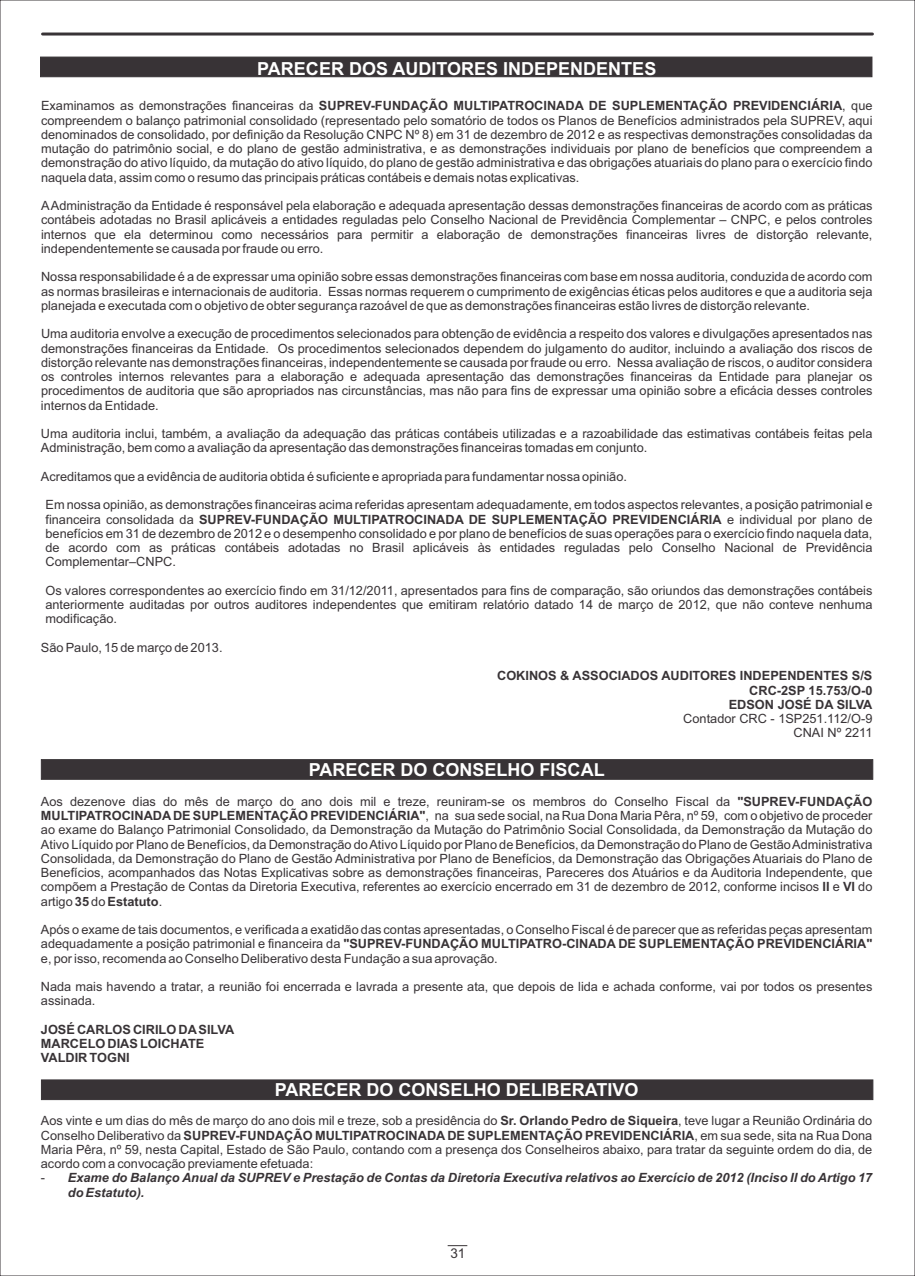
<style>
.page{position:relative;width:915px;height:1276px;background:#fff}
.page>*{position:absolute;margin:0;border:0;box-sizing:border-box;transform-origin:0 0}
.t1{font:700 18px "Arial";color:#fff}
.t2{font:13.5px "Arial";color:#383336}
.t3{font:12.75px/14.2px "Arial";color:#383336;text-align:justify}
.t4{font:700 12.75px/14.2px "Arial";color:#383336;text-align:right}
.t5{font:italic 700 12.75px/14.2px "Arial";color:#383336}
.s1{font-weight:700}
.s2{font-weight:400;font-style:normal}
</style>
<div class="page">
<div style="left:41px;top:1079px;width:831px;height:21px;background:#383336"></div>
<div style="left:41px;top:759px;width:831px;height:20px;background:#383336"></div>
<div style="left:40px;top:57px;width:832px;height:20px;background:#383336"></div>
<svg style="left:41px;top:32px;width:833px;height:4px;background:#696567"></svg>
<svg style="left:447px;top:1245px;width:21px;height:1px"></svg>
<h1 class="t1" style="left:257px;top:62px;width:400px">PARECER DOS AUDITORES INDEPENDENTES</h1>
<p class="t3" style="left:41px;top:100px;width:832px">Examinamos as demonstrações financeiras da <span class="s1">SUPREV-FUNDAÇÃO MULTIPATROCINADA DE SUPLEMENTAÇÃO PREVIDENCIÁRIA</span>, que compreendem o balanço patrimonial consolidado (representado pelo somatório de todos os Planos de Benefícios administrados pela SUPREV, aqui denominados de consolidado, por definição da Resolução CNPC Nº 8) em 31 de dezembro de 2012 e as respectivas demonstrações consolidadas da mutação do patrimônio social, e do plano de gestão administrativa, e as demonstrações individuais por plano de benefícios que compreendem a demonstração do ativo líquido, da mutação do ativo líquido, do plano de gestão administrativa e das obrigações atuariais do plano para o exercício findo naquela data, assim como o resumo das principais práticas contábeis e demais notas explicativas.</p>
<p class="t3" style="left:41px;top:200px;width:832px">AAdministração da Entidade é responsável pela elaboração e adequada apresentação dessas demonstrações financeiras de acordo com as práticas contábeis adotadas no Brasil aplicáveis a entidades reguladas pelo Conselho Nacional de Previdência Complementar – CNPC, e pelos controles internos que ela determinou como necessários para permitir a elaboração de demonstrações financeiras livres de distorção relevante, independentemente se causada por fraude ou erro.</p>
<p class="t3" style="left:41px;top:271px;width:832px">Nossa responsabilidade é a de expressar uma opinião sobre essas demonstrações financeiras com base em nossa auditoria, conduzida de acordo com as normas brasileiras e internacionais de auditoria. Essas normas requerem o cumprimento de exigências éticas pelos auditores e que a auditoria seja planejada e executada com o objetivo de obter segurança razoável de que as demonstrações financeiras estão livres de distorção relevante.</p>
<p class="t3" style="left:41px;top:328px;width:832px">Uma auditoria envolve a execução de procedimentos selecionados para obtenção de evidência a respeito dos valores e divulgações apresentados nas demonstrações financeiras da Entidade. Os procedimentos selecionados dependem do julgamento do auditor, incluindo a avaliação dos riscos de distorção relevante nas demonstrações financeiras, independentemente se causada por fraude ou erro. Nessa avaliação de riscos, o auditor considera os controles internos relevantes para a elaboração e adequada apresentação das demonstrações financeiras da Entidade para planejar os procedimentos de auditoria que são apropriados nas circunstâncias, mas não para fins de expressar uma opinião sobre a eficácia desses controles internos da Entidade.</p>
<p class="t3" style="left:41px;top:427px;width:832px">Uma auditoria inclui, também, a avaliação da adequação das práticas contábeis utilizadas e a razoabilidade das estimativas contábeis feitas pela<br>Administração, bem como a avaliação da apresentação das demonstrações financeiras tomadas em conjunto.</p>
<p class="t3" style="left:41px;top:470px;width:587px">Acreditamos que a evidência de auditoria obtida é suficiente e apropriada para fundamentar nossa opinião.</p>
<p class="t3" style="left:45px;top:499px;width:828px">Em nossa opinião, as demonstrações financeiras acima referidas apresentam adequadamente, em todos aspectos relevantes, a posição patrimonial e financeira consolidada da <span class="s1">SUPREV-FUNDAÇÃO MULTIPATROCINADA DE SUPLEMENTAÇÃO PREVIDENCIÁRIA</span> e individual por plano de benefícios em 31 de dezembro de 2012 e o desempenho consolidado e por plano de benefícios de suas operações para o exercício findo naquela data, de acordo com as práticas contábeis adotadas no Brasil aplicáveis às entidades reguladas pelo Conselho Nacional de Previdência Complementar–CNPC.</p>
<p class="t3" style="left:45px;top:584px;width:828px">Os valores correspondentes ao exercício findo em 31/12/2011, apresentados para fins de comparação, são oriundos das demonstrações contábeis anteriormente auditadas por outros auditores independentes que emitiram relatório datado 14 de março de 2012, que não conteve nenhuma modificação.</p>
<p class="t3" style="left:41px;top:641px;width:183px">São Paulo, 15 de março de 2013.</p>
<p class="t4" style="left:497px;top:670px;width:376px">COKINOS &amp; ASSOCIADOS AUDITORES INDEPENDENTES S/S<br>CRC-2SP 15.753/O-0<br>EDSON JOSÉ DA SILVA</p>
<p class="t3" style="left:683px;top:712px;width:190px;text-align:right">Contador CRC - 1SP251.112/O-9<br>CNAI Nº 2211</p>
<h1 class="t1" style="left:308px;top:763px;width:297px">PARECER DO CONSELHO FISCAL</h1>
<p class="t3" style="left:41px;top:795px;width:832px">Aos dezenove dias do mês de março do ano dois mil e treze, reuniram-se os membros do Conselho Fiscal da <span class="s1">"SUPREV-FUNDAÇÃO MULTIPATROCINADADE SUPLEMENTAÇÃO PREVIDENCIÁRIA"</span>, na sua sede social, na Rua Dona Maria Pêra, nº 59, com o objetivo de proceder ao exame do Balanço Patrimonial Consolidado, da Demonstração da Mutação do Patrimônio Social Consolidada, da Demonstração da Mutação do Ativo Líquido por Plano de Benefícios, da Demonstração do Ativo Líquido por Plano de Benefícios, da Demonstração do Plano de Gestão Administrativa Consolidada, da Demonstração do Plano de Gestão Administrativa por Plano de Benefícios, da Demonstração das Obrigações Atuariais do Plano de Benefícios, acompanhados das Notas Explicativas sobre as demonstrações financeiras, Pareceres dos Atuários e da Auditoria Independente, que compõem a Prestação de Contas da Diretoria Executiva, referentes ao exercício encerrado em 31 de dezembro de 2012, conforme incisos <span class="s1">II</span> e <span class="s1">VI</span> do artigo <span class="s1">35</span> do <span class="s1">Estatuto</span>.</p>
<p class="t3" style="left:41px;top:924px;width:832px">Após o exame de tais documentos, e verificada a exatidão das contas apresentadas, o Conselho Fiscal é de parecer que as referidas peças apresentam adequadamente a posição patrimonial e financeira da <span class="s1">"SUPREV-FUNDAÇÃO MULTIPATRO-CINADA DE SUPLEMENTAÇÃO PREVIDENCIÁRIA" </span>e, por isso, recomenda ao Conselho Deliberativo desta Fundação a sua aprovação.</p>
<p class="t3" style="left:41px;top:980px;width:832px">Nada mais havendo a tratar, a reunião foi encerrada e lavrada a presente ata, que depois de lida e achada conforme, vai por todos os presentes assinada.</p>
<p class="t4" style="left:41px;top:1023px;width:195px;text-align:left">JOSÉ CARLOS CIRILO DASILVA<br>MARCELO DIAS LOICHATE<br>VALDIR TOGNI</p>
<h1 class="t1" style="left:275px;top:1082px;width:365px">PARECER DO CONSELHO DELIBERATIVO</h1>
<p class="t3" style="left:41px;top:1115px;width:832px">Aos vinte e um dias do mês de março do ano dois mil e treze, sob a presidência do <span class="s1">Sr. Orlando Pedro de Siqueira</span>, teve lugar a Reunião Ordinária do Conselho Deliberativo da <span class="s1">SUPREV-FUNDAÇÃO MULTIPATROCINADA DE SUPLEMENTAÇÃO PREVIDENCIÁRIA</span>, em sua sede, sita na Rua Dona Maria Pêra, nº 59, nesta Capital, Estado de São Paulo, contando com a presença dos Conselheiros abaixo, para tratar da seguinte ordem do dia, de acordo com a convocação previamente efetuada:</p>
<p class="t5" style="left:68px;top:1172px;width:805px;text-indent:-27px"><span class="s2">-</span> Exame do Balanço Anual da SUPREV e Prestação de Contas da Diretoria Executiva relativos ao Exercício de 2012 (Inciso II do Artigo 17 do Estatuto).</p>
<p class="t2" style="left:450px;top:1248px;width:17px">31</p>
</div>
